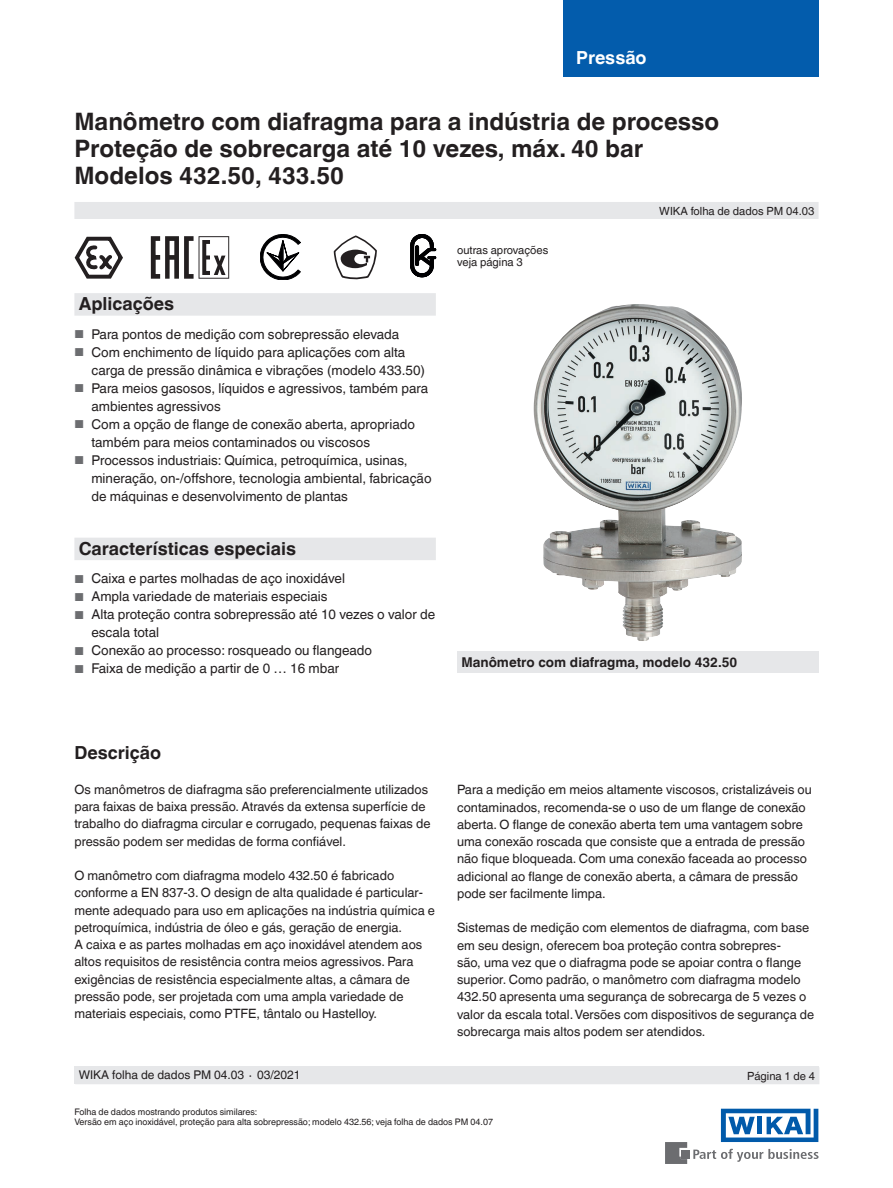
<style>
.page{position:relative;width:893px;height:1188px;background:#fff}
.page>*{position:absolute;margin:0;border:0;box-sizing:border-box;transform-origin:0 0}
.t1{font:700 24px/27px "Helvetica World";color:#231f20}
.t2{font:700 18px "Helvetica World";color:#231f20}
.t3{font:700 18px "Helvetica World";color:#fff}
.t4{font:13.5px/18px "Helvetica World";color:#231f20}
.t5{font:700 13.5px "Helvetica World";color:#231f20}
.t6{font:12.9px/17.2px "Helvetica World";color:#231f20}
.t7{font:12.75px/17.2px "Helvetica World";color:#231f20}
.t8{font:12px "Helvetica World";color:#231f20}
.t9{font:11.25px/12.3px "Helvetica World";color:#231f20}
.t10{font:9px/10.5px "Helvetica World";color:#231f20}
.s1{font-size:11.55px;color:#6c6d70}
.s2{font-size:11.25px}
.s3{font-size:12.9px}
</style>
<div class="page">
<svg style="left:693px;top:1149px;width:126px;height:13px"></svg>
<div style="left:682px;top:1150px;width:8px;height:8px;background:#6c6d70"></div>
<svg style="left:665px;top:1142px;width:22px;height:22px"></svg>
<svg style="left:721px;top:1109px;width:97px;height:33px"></svg>
<div style="left:563px;top:0;width:256px;height:77px;background:#035cac"></div>
<div style="left:74px;top:202px;width:745px;height:17px;background:#e6e7e9"></div>
<div style="left:74px;top:1066px;width:745px;height:18px;background:#e6e7e9"></div>
<img style="left:534px;top:304px;width:208px;height:337px">
<div style="left:457px;top:651px;width:362px;height:22px;background:#e6e7e9"></div>
<div style="left:74px;top:293px;width:362px;height:23px;background:#e6e7e9"></div>
<div style="left:74px;top:538px;width:362px;height:22px;background:#e6e7e9"></div>
<svg style="left:74px;top:236px;width:49px;height:43px"></svg>
<svg style="left:151px;top:236px;width:78px;height:43px"></svg>
<svg style="left:260px;top:234px;width:40px;height:46px"></svg>
<svg style="left:334px;top:235px;width:43px;height:45px"></svg>
<svg style="left:411px;top:234px;width:25px;height:43px"></svg>
<h2 class="t3" style="left:576px;top:47px;width:72px">Pressão</h2>
<h1 class="t1" style="left:74px;top:108px;width:646px">Manômetro com diafragma para a indústria de processo<br>Proteção de sobrecarga até 10 vezes, máx. 40 bar<br>Modelos 432.50, 433.50</h1>
<h2 class="t2" style="left:79px;top:294px;width:97px">Aplicações</h2>
<p class="t4" style="left:74px;top:325px;width:326px"><span class="s1">■</span> Para pontos de medição com sobrepressão elevada</p>
<p class="t4" style="left:91px;top:343px;width:335px;text-indent:-17px"><span class="s1">■</span> Com enchimento de líquido para aplicações com alta carga de pressão dinâmica e vibrações (modelo 433.50)</p>
<p class="t4" style="left:91px;top:379px;width:338px;text-indent:-17px"><span class="s1">■</span> Para meios gasosos, líquidos e agressivos, também para ambientes agressivos</p>
<p class="t4" style="left:91px;top:415px;width:325px;text-indent:-17px"><span class="s1">■</span> Com a opção de flange de conexão aberta, apropriado também para meios contaminados ou viscosos</p>
<p class="t4" style="left:91px;top:451px;width:342px;text-indent:-17px"><span class="s1">■</span> Processos industriais: Química, petroquímica, usinas, mineração, on-/offshore, tecnologia ambiental, fabricação de máquinas e desenvolvimento de plantas</p>
<h2 class="t2" style="left:79px;top:538px;width:219px">Características especiais</h2>
<p class="t4" style="left:74px;top:570px;width:272px"><span class="s1">■</span> Caixa e partes molhadas de aço inoxidável</p>
<p class="t4" style="left:74px;top:588px;width:255px"><span class="s1">■</span> Ampla variedade de materiais especiais</p>
<p class="t4" style="left:91px;top:606px;width:345px;text-indent:-17px"><span class="s1">■</span> Alta proteção contra sobrepressão até 10 vezes o valor de escala total</p>
<p class="t4" style="left:74px;top:642px;width:299px"><span class="s1">■</span> Conexão ao processo: rosqueado ou flangeado</p>
<p class="t4" style="left:74px;top:660px;width:266px"><span class="s1">■</span> Faixa de medição a partir de 0 … 16 mbar</p>
<p class="t9" style="left:457px;top:244px;width:93px">outras aprovações veja página 3</p>
<p class="t9" style="left:659px;top:204px;width:156px">WIKA folha de dados PM 04.03</p>
<p class="t5" style="left:461px;top:654px;width:277px">Manômetro com diafragma, modelo 432.50</p>
<h2 class="t2" style="left:74px;top:742px;width:88px">Descrição</h2>
<p class="t6" style="left:74px;top:781px;width:358px">Os manômetros de diafragma são preferencialmente utilizados para faixas de baixa pressão. Através da extensa superfície de trabalho do diafragma circular e corrugado, pequenas faixas de pressão podem ser medidas de forma confiável.</p>
<p class="t6" style="left:74px;top:867px;width:362px">O manômetro com diafragma modelo 432.50 é fabricado conforme a EN 837-3. O design de alta qualidade é particular&shy;mente adequado para uso em aplicações na indústria química e petroquímica, indústria de óleo e gás, geração de energia.<br>A caixa e as partes molhadas em aço inoxidável atendem aos altos requisitos de resistência contra meios agressivos. Para exigências de resistência especialmente altas, a câmara de pressão pode, ser projetada com uma ampla variedade de materiais especiais, como PTFE, tântalo ou Hastelloy.</p>
<p class="t8" style="left:79px;top:1068px;width:223px">WIKA folha de dados PM 04.03 <span class="s2">∙</span> 03/2021</p>
<p class="t6" style="left:457px;top:781px;width:356px">Para a medição em meios altamente viscosos, cristalizáveis ou contaminados, recomenda-se o uso de um flange de conexão aberta. O flange de conexão aberta tem uma vantagem sobre uma conexão roscada que consiste que a entrada de pressão não fique bloqueada. Com uma conexão faceada ao processo adicional ao flange de conexão aberta, a câmara de pressão pode ser facilmente limpa.</p>
<p class="t6" style="left:457px;top:919px;width:354px">Sistemas de medição com elementos de diafragma, com base em seu design, oferecem boa proteção contra sobrepres-<br>são, uma vez que o diafragma pode se apoiar contra o flange superior. Como padrão, o manômetro com diafragma modelo 432.50 apresenta uma segurança de sobrecarga de 5 vezes o</p>
<p class="t7" style="left:457px;top:1006px;width:359px"><span class="s3">valor da escala total. Ver</span>sões com dispositivos de segurança de sobrecarga mais altos podem ser atendidos.</p>
<p class="t9" style="left:747px;top:1070px;width:69px">Página 1 de 4</p>
<p class="t10" style="left:74px;top:1107px;width:420px">Folha de dados mostrando produtos similares:<br>Versão em aço inoxidável, proteção para alta sobrepressão; modelo 432.56; veja folha de dados PM 04.07</p>
</div>
